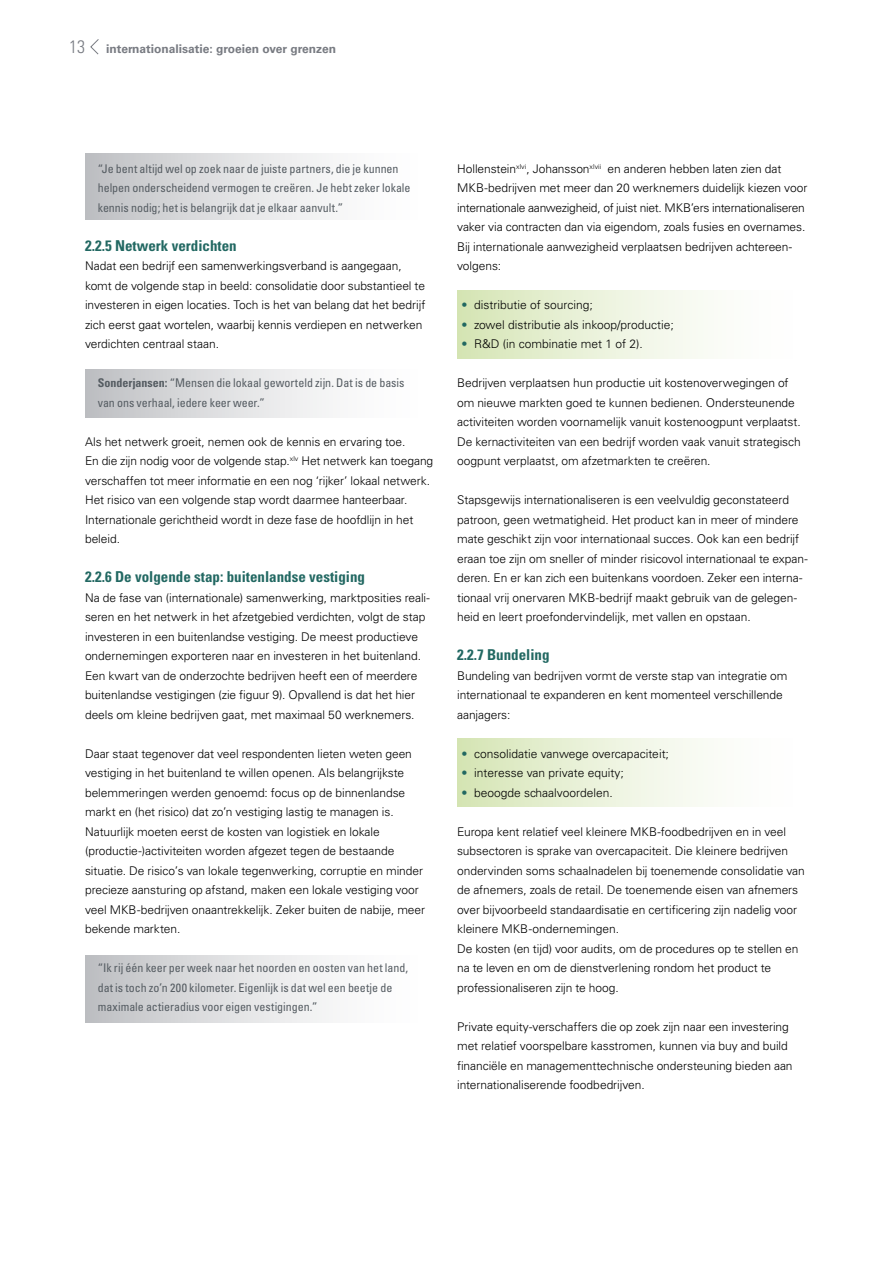
<style>
.page{position:relative;width:893px;height:1263px;background:#fff}
.page>*{position:absolute;margin:0;border:0;box-sizing:border-box;transform-origin:0 0}
._11_Bodyheading-02{font:700 condensed 15px "Univers LT Std";color:#226862}
._13_Body{font:300 12px/19.5px "Univers LT Std";letter-spacing:-.005em;color:#000}
.highglite_txt{font:condensed 12px/19.5px "Univers LT Std";letter-spacing:-.005em;color:#555c62}
.t1{font:700 12px "Univers LT Std";color:#787b82}
.s1{font-weight:300;font-stretch:condensed;font-size:18px}
.s2{font-weight:700}
.s3{color:#226862}
</style>
<div class="page">
<div style="left:85px;top:153px;width:351px;height:67px;background:linear-gradient(to right,#c2c3c7,#fff)"></div>
<div style="left:85px;top:369px;width:351px;height:49px;background:linear-gradient(to right,#c2c3c7,#fff)"></div>
<div style="left:85px;top:955px;width:351px;height:67px;background:linear-gradient(to right,#c2c3c7,#fff)"></div>
<div style="left:457px;top:290px;width:351px;height:68px;background:linear-gradient(to right,#d8e7ba,#fff)"></div>
<div style="left:457px;top:738px;width:351px;height:69px;background:linear-gradient(to right,#d8e7ba,#fff)"></div>
<svg style="left:90px;top:39px;width:9px;height:16px"></svg>
<p class="t1" style="left:69px;top:42px;width:268px"><span class="s1">13</span> internationalisatie: groeien over grenzen</p>
<p class="highglite_txt" style="left:98px;top:158px;width:314px">“Je bent altijd wel op zoek naar de juiste partners, die je kunnen helpen onderscheidend vermogen te creëren. Je hebt zeker lokale kennis nodig; het is belangrijk dat je elkaar aanvult.”</p>
<p class="_11_Bodyheading-02" style="left:85px;top:236px;width:153px">2.2.5 Netwerk verdichten</p>
<p class="_13_Body" style="left:85px;top:256px;width:342px">Nadat een bedrijf een samenwerkingsverband is aangegaan, komt de volgende stap in beeld: consolidatie door substantieel te investeren in eigen locaties. Toch is het van belang dat het bedrijf zich eerst gaat wortelen, waarbij kennis verdiepen en netwerken verdichten centraal staan.</p>
<p class="highglite_txt" style="left:98px;top:373px;width:308px"><span class="s2">Sonderjansen:</span> “Mensen die lokaal geworteld zijn. Dat is de basis van ons verhaal, iedere keer weer.”</p>
<p class="_13_Body" style="left:85px;top:432px;width:350px">Als het netwerk groeit, nemen ook de kennis en ervaring toe.<br>En die zijn nodig voor de volgende stap.<sup>xlv</sup> Het netwerk kan toegang verschaffen tot meer informatie en een nog ‘rijker’ lokaal netwerk.<br>Het risico van een volgende stap wordt daarmee hanteerbaar.<br>Internationale gerichtheid wordt in deze fase de hoofdlijn in het beleid.</p>
<p class="_11_Bodyheading-02" style="left:85px;top:568px;width:281px">2.2.6 De volgende stap: buitenlandse vestiging</p>
<p class="_13_Body" style="left:85px;top:588px;width:346px">Na de fase van (internationale) samenwerking, marktposities reali&shy;seren en het netwerk in het afzetgebied verdichten, volgt de stap investeren in een buitenlandse vestiging. De meest productieve ondernemingen exporteren naar en investeren in het buitenland.<br>Een kwart van de onderzochte bedrijven heeft een of meerdere buitenlandse vestigingen (zie figuur 9). Opvallend is dat het hier deels om kleine bedrijven gaat, met maximaal 50 werknemers.</p>
<p class="_13_Body" style="left:85px;top:744px;width:342px">Daar staat tegenover dat veel respondenten lieten weten geen vestiging in het buitenland te willen openen. Als belangrijkste belemmeringen werden genoemd: focus op de binnenlandse markt en (het risico) dat zo’n vestiging lastig te managen is.<br>Natuurlijk moeten eerst de kosten van logistiek en lokale (productie-)activiteiten worden afgezet tegen de bestaande situatie. De risico’s van lokale tegenwerking, corruptie en minder precieze aansturing op afstand, maken een lokale vestiging voor veel MKB-bedrijven onaantrekkelijk. Zeker buiten de nabije, meer bekende markten.</p>
<p class="highglite_txt" style="left:98px;top:958px;width:312px">“Ik rij één keer per week naar het noorden en oosten van het land, dat is toch zo’n 200 kilometer. Eigenlijk is dat wel een beetje de maximale actieradius voor eigen vestigingen.”</p>
<p class="_13_Body" style="left:457px;top:159px;width:352px">Hollenstein<sup>xlvi</sup>, Johansson<sup>xlvii</sup> en anderen hebben laten zien dat MKB-bedrijven met meer dan 20 werknemers duidelijk kiezen voor internationale aanwezigheid, of juist niet. MKB’ers internationaliseren vaker via contracten dan via eigendom, zoals fusies en overnames.<br>Bij internationale aanwezigheid verplaatsen bedrijven achtereen&shy;volgens:</p>
<p class="_13_Body" style="left:461px;top:295px;width:133px"><span class="s3">•</span> distributie of sourcing;</p>
<p class="_13_Body" style="left:461px;top:315px;width:214px"><span class="s3">•</span> zowel distributie als inkoop/productie;</p>
<p class="_13_Body" style="left:461px;top:334px;width:183px"><span class="s3">•</span> R&amp;D (in combinatie met 1 of 2).</p>
<p class="_13_Body" style="left:457px;top:373px;width:345px">Bedrijven verplaatsen hun productie uit kostenoverwegingen of om nieuwe markten goed te kunnen bedienen. Ondersteunende activiteiten worden voornamelijk vanuit kostenoogpunt verplaatst.<br>De kernactiviteiten van een bedrijf worden vaak vanuit strategisch oogpunt verplaatst, om afzetmarkten te creëren.</p>
<p class="_13_Body" style="left:457px;top:490px;width:352px">Stapsgewijs internationaliseren is een veelvuldig geconstateerd patroon, geen wetmatigheid. Het product kan in meer of mindere mate geschikt zijn voor internationaal succes. Ook kan een bedrijf eraan toe zijn om sneller of minder risicovol internationaal te expan&shy;deren. En er kan zich een buitenkans voordoen. Zeker een interna&shy;tionaal vrij onervaren MKB-bedrijf maakt gebruik van de gelegen&shy;heid en leert proefondervindelijk, met vallen en opstaan.</p>
<p class="_11_Bodyheading-02" style="left:457px;top:646px;width:94px">2.2.7 Bundeling</p>
<p class="_13_Body" style="left:457px;top:666px;width:332px">Bundeling van bedrijven vormt de verste stap van integratie om internationaal te expanderen en kent momenteel verschillende aanjagers:</p>
<p class="_13_Body" style="left:461px;top:744px;width:209px"><span class="s3">•</span> consolidatie vanwege overcapaciteit;</p>
<p class="_13_Body" style="left:461px;top:763px;width:164px"><span class="s3">•</span> interesse van private equity;</p>
<p class="_13_Body" style="left:461px;top:783px;width:153px"><span class="s3">•</span> beoogde schaalvoordelen.</p>
<p class="_13_Body" style="left:457px;top:822px;width:349px">Europa kent relatief veel kleinere MKB-foodbedrijven en in veel subsectoren is sprake van overcapaciteit. Die kleinere bedrijven ondervinden soms schaalnadelen bij toenemende consolidatie van de afnemers, zoals de retail. De toenemende eisen van afnemers over bijvoorbeeld standaardisatie en certificering zijn nadelig voor kleinere MKB-ondernemingen.</p>
<p class="_13_Body" style="left:457px;top:939px;width:343px">De kosten (en tijd) voor audits, om de procedures op te stellen en na te leven en om de dienstverlening rondom het product te professionaliseren zijn te hoog.</p>
<p class="_13_Body" style="left:457px;top:1017px;width:337px">Private equity-verschaffers die op zoek zijn naar een investering met relatief voorspelbare kasstromen, kunnen via buy and build financiële en managementtechnische ondersteuning bieden aan internationaliserende foodbedrijven.</p>
</div>
